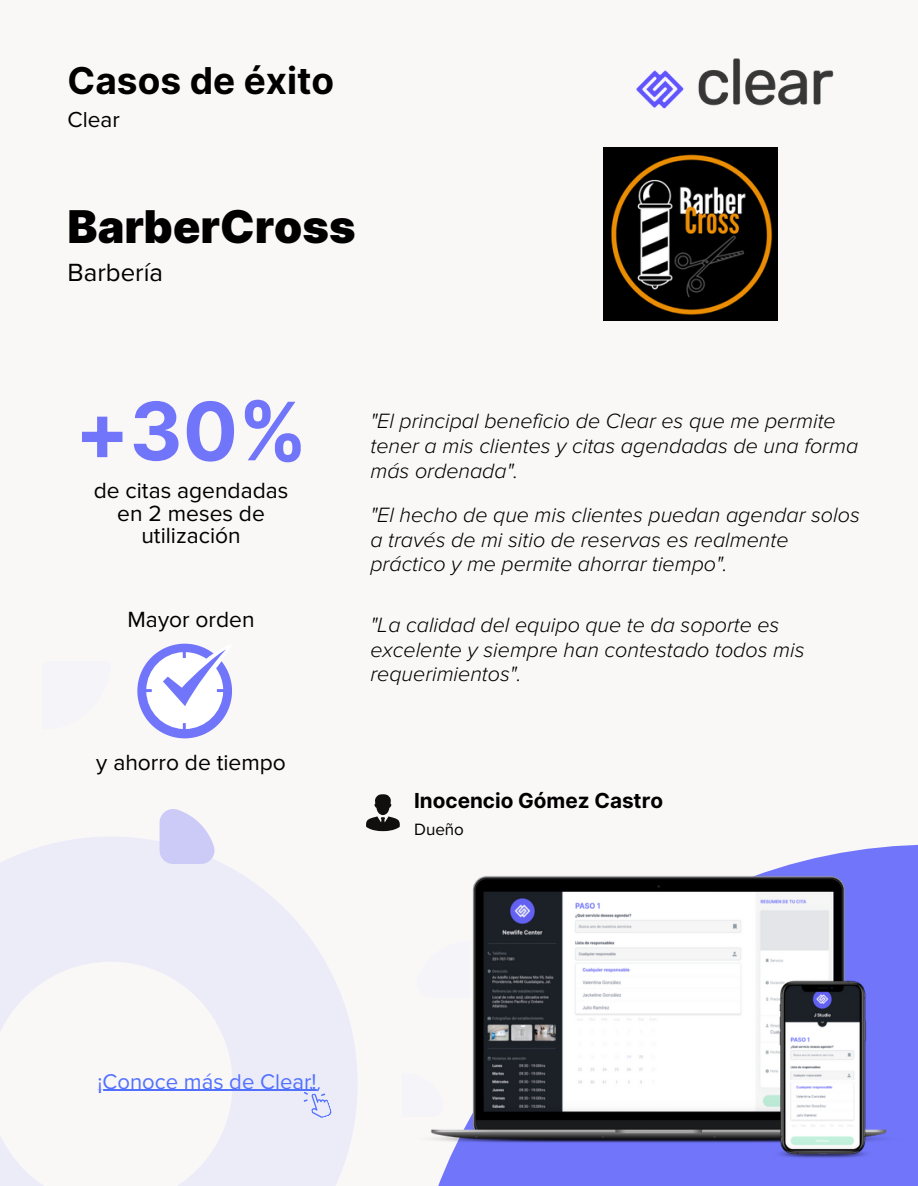
<style>
.page{position:relative;width:918px;height:1186px;background:#faf7f7}
.page>*{position:absolute;margin:0;border:0;box-sizing:border-box;transform-origin:0 0}
.t1{font:700 80.55px "Inter";color:#7175fa}
.t2{font:900 45.15px "Inter";color:#000}
.t3{font:700 37.05px "Inter";color:#000}
.t4{font:25.8px "Proxima Nova";color:#000}
.t5{font:22.8px/22.5px "Proxima Nova";color:#000;text-align:center}
.t6{font:22.5px "Proxima Nova";color:#000}
.t7{font:22.05px "Proxima Nova";color:#5271ff}
.t8{font:italic 300 21.45px/24.8px "Proxima Nova";color:#000}
.t9{font:700 20.7px "Inter";color:#000}
.t10{font:16.95px "Proxima Nova";color:#000}
</style>
<div class="page">
<svg style="left:0;top:836px;width:357px;height:350px;fill:#ececf8"></svg>
<svg style="left:160px;top:809px;width:55px;height:55px"></svg>
<svg style="left:438px;top:844px;width:480px;height:342px;fill:#7175fa"></svg>
<img style="left:603px;top:58px;width:231px;height:107px">
<svg style="left:366px;top:794px;width:34px;height:37px"></svg>
<svg style="left:303px;top:1086px;width:30px;height:35px"></svg>
<hr style="left:97px;top:1090px;width:219px;height:1px;background:#5271ff">
<img style="left:431px;top:876px;width:476px;height:282px">
<svg style="left:137px;top:643px;width:95px;height:95px"></svg>
<img style="left:604px;top:147px;width:173px;height:174px">
<h3 class="t3" style="left:68px;top:58px;width:268px">Casos de éxito</h3>
<p class="t6" style="left:68px;top:107px;width:54px">Clear</p>
<h2 class="t2" style="left:68px;top:199px;width:289px">BarberCross</h2>
<p class="t4" style="left:68px;top:258px;width:97px">Barbería</p>
<h1 class="t1" style="left:75px;top:382px;width:234px">+30%</h1>
<p class="t5" style="left:94px;top:480px;width:196px">de citas agendadas en 2 meses de utilización</p>
<p class="t5" style="left:128px;top:608px;width:129px">Mayor orden</p>
<p class="t5" style="left:96px;top:751px;width:191px">y ahorro de tiempo</p>
<p class="t8" style="left:370px;top:409px;width:489px">"El principal beneficio de Clear es que me permite tener a mis clientes y citas agendadas de una forma más ordenada".</p>
<p class="t8" style="left:370px;top:503px;width:491px">"El hecho de que mis clientes puedan agendar solos a través de mi sitio de reservas es realmente práctico y me permite ahorrar tiempo".</p>
<p class="t8" style="left:370px;top:613px;width:436px">"La calidad del equipo que te da soporte es excelente y siempre han contestado todos mis requerimientos".</p>
<p class="t9" style="left:414px;top:788px;width:251px">Inocencio Gómez Castro</p>
<p class="t10" style="left:414px;top:819px;width:51px">Dueño</p>
<p class="t7" style="left:97px;top:1068px;width:221px">¡Conoce más de Clear!</p>
</div>
